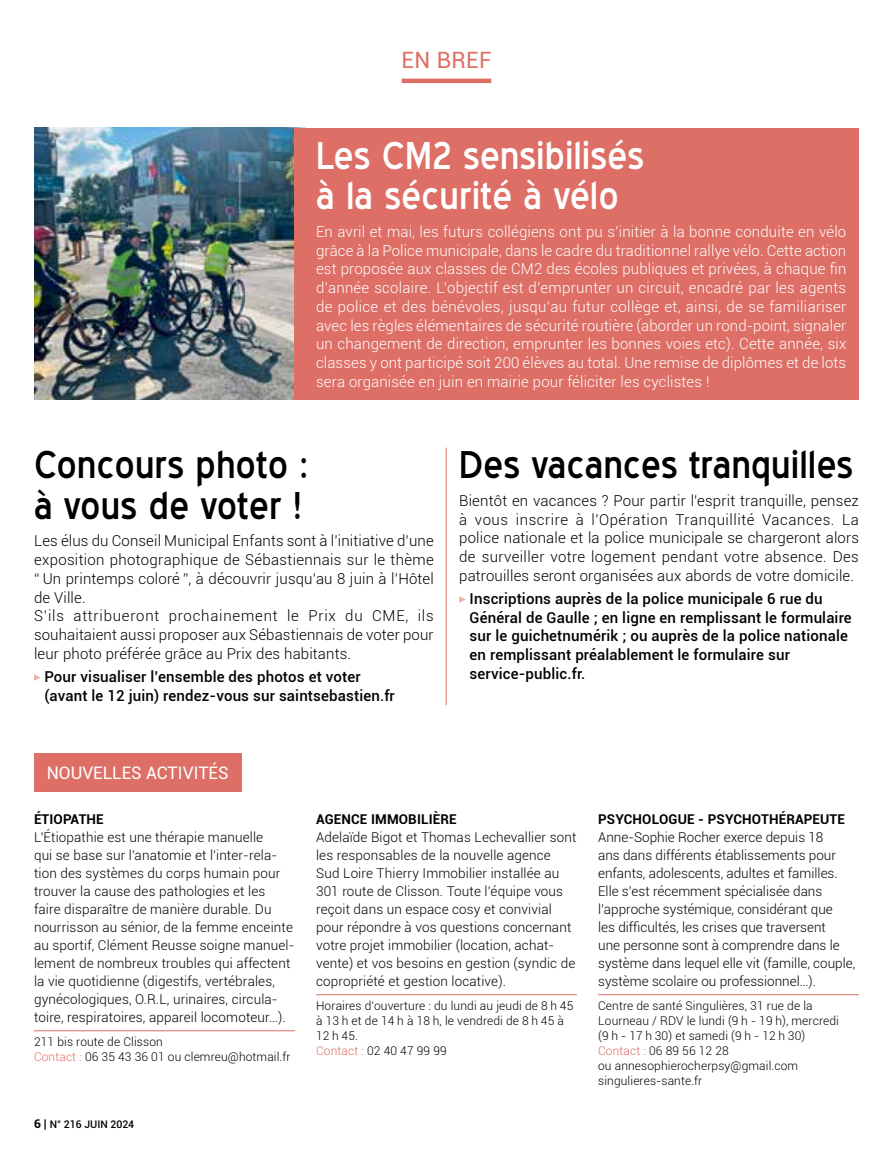
<style>
.page{position:relative;width:893px;height:1149px;background:#fff}
.page>*{position:absolute;margin:0;border:0;box-sizing:border-box;transform-origin:0 0}
.t1{font:37.5px/40.5px "Blue Highway";color:#000}
.t2{font:37.5px/40.5px "Blue Highway";color:#fff}
.t3{font:22.5px "Roboto";letter-spacing:.02em;color:#dd6f66}
.t4{font:17.25px "Roboto";color:#fff}
.t5{font:300 15px/18.8px "Roboto";letter-spacing:.01em;color:#fff;text-align:justify}
.t6{font:300 15px/18.8px "Roboto";letter-spacing:.01em;color:#000;text-align:justify}
.t7{font:500 15px/18.8px "Roboto";letter-spacing:.01em;color:#000}
.t8{font:300 13.5px/18px "Roboto";letter-spacing:.01em;color:#000}
.t9{font:700 13.5px "Roboto";letter-spacing:.01em;color:#000}
.t10{font:300 12px/15px "Roboto";letter-spacing:.01em;color:#000}
.t11{font:500 10.5px "Roboto";color:#000}
.s1{color:#dd6f66}
.s2{font-weight:700;font-size:12px}
.s3{font-size:12px}
</style>
<div class="page">
<hr style="left:402px;top:79px;width:89px;height:4px;background:#dd6f66">
<img style="left:34px;top:128px;width:261px;height:271px">
<div style="left:295px;top:128px;width:564px;height:271px;background:#dd6f66"></div>
<div style="left:34px;top:752px;width:207px;height:39px;background:#dd6f66"></div>
<hr style="left:34px;top:1030px;width:261px;height:1px;background:#dd6f66">
<hr style="left:316px;top:994px;width:261px;height:1px;background:#dd6f66">
<hr style="left:598px;top:994px;width:261px;height:1px;background:#dd6f66">
<svg style="left:459px;top:596px;width:7px;height:6px"></svg>
<hr style="left:446px;top:447px;width:1px;height:258px;background:#dd6f66">
<svg style="left:34px;top:674px;width:7px;height:6px"></svg>
<h2 class="t3" style="left:401px;top:44px;width:92px">EN BREF</h2>
<h1 class="t2" style="left:316px;top:135px;width:330px">Les CM2 sensibilisés à la sécurité à vélo</h1>
<p class="t5" style="left:316px;top:221px;width:532px">En avril et mai, les futurs collégiens ont pu s’initier à la bonne conduite en vélo grâce à la Police municipale, dans le cadre du traditionnel rallye vélo. Cette action est proposée aux classes de CM2 des écoles publiques et privées, à chaque fin d’année scolaire. L’objectif est d’emprunter un circuit, encadré par les agents de police et des bénévoles, jusqu’au futur collège et, ainsi, de se familiariser avec les règles élémentaires de sécurité routière (aborder un rond-point, signaler un changement de direction, emprunter les bonnes voies etc). Cette année, six classes y ont participé soit 200 élèves au total. Une remise de diplômes et de lots sera organisée en juin en mairie pour féliciter les cyclistes !</p>
<h1 class="t1" style="left:34px;top:444px;width:276px">Concours photo : à vous de voter !</h1>
<p class="t6" style="left:34px;top:531px;width:401px;text-align:left">Les élus du Conseil Municipal Enfants sont à l’initiative d’une exposition photographique de Sébastiennais sur le thème “ Un printemps coloré ”, à découvrir jusqu’au 8 juin à l’Hôtel de Ville.<br>S’ils attribueront prochainement le Prix du CME, ils souhaitaient aussi proposer aux Sébastiennais de voter pour leur photo préférée grâce au Prix des habitants.</p>
<p class="t7" style="left:44px;top:666px;width:352px">Pour visualiser l’ensemble des photos et voter (avant le 12 juin) rendez-vous sur saintsebastien.fr</p>
<h1 class="t1" style="left:459px;top:444px;width:395px">Des vacances tranquilles</h1>
<p class="t6" style="left:459px;top:490px;width:401px">Bientôt en vacances ? Pour partir l'esprit tranquille, pensez à vous inscrire à l'Opération Tranquillité Vacances. La police nationale et la police municipale se chargeront alors de surveiller votre logement pendant votre absence. Des patrouilles seront organisées aux abords de votre domicile.</p>
<p class="t7" style="left:470px;top:588px;width:384px">Inscriptions auprès de la police municipale 6 rue du Général de Gaulle ; en ligne en remplissant le formulaire sur le guichetnumérik ; ou auprès de la police nationale en remplissant préalablement le formulaire sur service-public.fr.</p>
<p class="t4" style="left:47px;top:760px;width:183px">NOUVELLES ACTIVITÉS</p>
<p class="t9" style="left:34px;top:809px;width:71px">ÉTIOPATHE</p>
<p class="t8" style="left:34px;top:827px;width:262px">L'Étiopathie est une thérapie manuelle<br>qui se base sur l'anatomie et l'inter-rela&shy;tion des systèmes du corps humain pour trouver la cause des pathologies et les faire disparaître de manière durable. Du nourrisson au sénior, de la femme enceinte au sportif, Clément Reusse soigne manuel&shy;lement de nombreux troubles qui affectent la vie quotidienne (digestifs, vertébrales, gynécologiques, O.R.L, urinaires, circula&shy;toire, respiratoires, appareil locomoteur…).</p>
<p class="t10" style="left:34px;top:1033px;width:258px">211 bis route de Clisson<br><span class="s1">Contact :</span> 06 35 43 36 01 ou clemreu@hotmail.fr</p>
<p class="t11" style="left:34px;top:1116px;width:102px"><span class="s2">6</span> <span class="s3">|</span> N° 216 JUIN 2024</p>
<p class="t9" style="left:316px;top:809px;width:142px">AGENCE IMMOBILIÈRE</p>
<p class="t8" style="left:316px;top:827px;width:262px">Adelaïde Bigot et Thomas Lechevallier sont les responsables de la nouvelle agence Sud Loire Thierry Immobilier installée au 301 route de Clisson. Toute l’équipe vous reçoit dans un espace cosy et convivial pour répondre à vos questions concernant votre projet immobilier (location, achat&shy;vente) et vos besoins en gestion (syndic de copropriété et gestion locative).</p>
<p class="t10" style="left:316px;top:997px;width:259px">Horaires d’ouverture : du lundi au jeudi de 8 h 45 à 13 h et de 14 h à 18 h, le vendredi de 8 h 45 à<br>12 h 45.<br><span class="s1">Contact :</span> 02 40 47 99 99</p>
<p class="t9" style="left:598px;top:809px;width:248px">PSYCHOLOGUE - PSYCHOTHÉRAPEUTE</p>
<p class="t8" style="left:598px;top:827px;width:259px">Anne-Sophie Rocher exerce depuis 18<br>ans dans différents établissements pour enfants, adolescents, adultes et familles.<br>Elle s’est récemment spécialisée dans l’approche systémique, considérant que<br>les difficultés, les crises que traversent<br>une personne sont à comprendre dans le système dans lequel elle vit (famille, couple, système scolaire ou professionnel…).</p>
<p class="t10" style="left:598px;top:997px;width:242px">Centre de santé Singulières, 31 rue de la<br>Lourneau / RDV le lundi (9 h - 19 h), mercredi (9 h - 17 h 30) et samedi (9 h - 12 h 30)<br><span class="s1">Contact :</span> 06 89 56 12 28<br>ou annesophierocherpsy@gmail.com singulieres-sante.fr</p>
</div>
